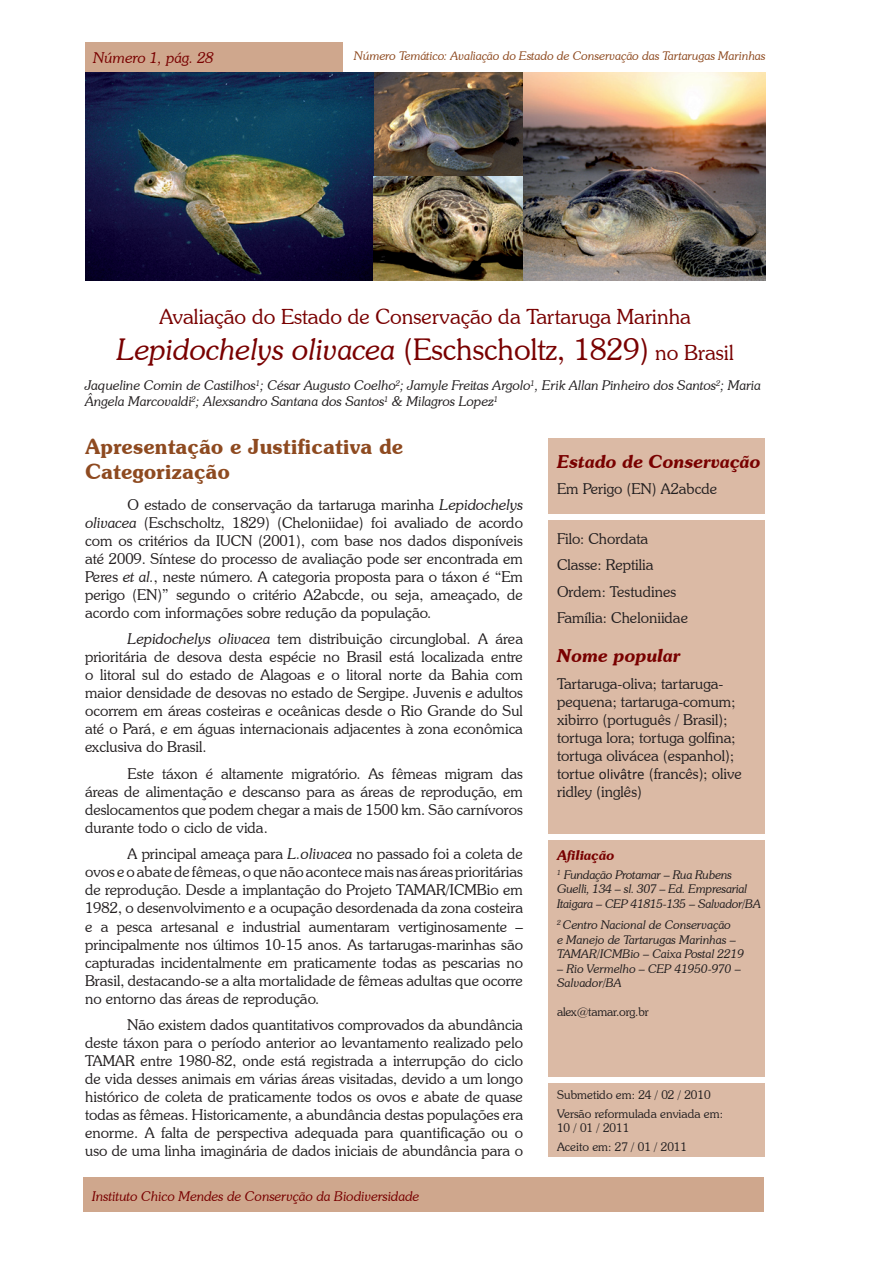
<style>
.page{position:relative;width:893px;height:1263px;background:#fff}
.page>*{position:absolute;margin:0;border:0;box-sizing:border-box;transform-origin:0 0}
.t1{font:italic 300 30px "Souvenir IT Cby BT";color:#790100}
.t2{font:300 21px "Souvenir IT Cby BT";color:#790100}
.t3{font:600 21px/25.2px "Souvenir IT Cby BT";color:#8e4a20}
.t4{font:italic 600 18px "Souvenir IT Cby BT";color:#790100}
.t5{font:300 15px/18px "Souvenir IT Cby BT";color:#231f20;text-align:justify}
.t6{font:italic 300 15px "Souvenir IT Cby BT";color:#790100}
.t7{font:italic 300 13.5px/16.2px "Souvenir IT Cby BT";color:#231f20}
.t8{font:italic 300 13.5px "Souvenir IT Cby BT";color:#790100}
.t9{font:italic 600 13.5px "Souvenir IT Cby BT";color:#790100}
.t10{font:italic 300 12px/14.4px "Souvenir IT Cby BT";color:#231f20}
.t11{font:300 12px/18.6px "Souvenir IT Cby BT";color:#231f20}
.t12{font:italic 300 12px "Souvenir IT Cby BT";color:#8e4a20}
.s1{font-style:normal}
.s2{font-style:normal;font-size:21px}
.s3{font-style:italic}
.s4{font-family:"Calibri";font-weight:400}
</style>
<div class="page">
<div style="left:85px;top:43px;width:258px;height:29px;background:#cfa78d"></div>
<div style="left:83px;top:1178px;width:681px;height:34px;background:#cfa78d"></div>
<div style="left:549px;top:438px;width:216px;height:75px;background:#dbbaa5"></div>
<div style="left:549px;top:1083px;width:216px;height:74px;background:#dbbaa5"></div>
<div style="left:549px;top:519px;width:216px;height:314px;background:#dbbaa5"></div>
<div style="left:549px;top:840px;width:216px;height:236px;background:#dbbaa5"></div>
<img style="left:85px;top:72px;width:289px;height:209px">
<img style="left:374px;top:72px;width:149px;height:104px">
<img style="left:374px;top:176px;width:149px;height:105px">
<img style="left:523px;top:72px;width:242px;height:209px">
<p class="t6" style="left:94px;top:49px;width:122px">Número 1, pág. 28</p>
<p class="t12" style="left:354px;top:49px;width:413px">Número Temático: Avaliação do Estado de Conservação das Tartarugas Marinhas</p>
<h2 class="t2" style="left:159px;top:303px;width:533px">Avaliação do Estado de Conservação da Tartaruga Marinha</h2>
<h1 class="t1" style="left:117px;top:331px;width:618px">Lepidochelys olivacea <span class="s1">(Eschscholtz, 1829)</span> <span class="s2">no Brasil</span></h1>
<p class="t7" style="left:85px;top:377px;width:677px">Jaqueline Comin de Castilhos<sup>1</sup>; César Augusto Coelho<sup>2</sup>; Jamyle Freitas Argolo<sup>1</sup>, Erik Allan Pinheiro dos Santos<sup>2</sup>; Maria<br>Ângela Marcovaldi<sup>2</sup>; Alexsandro Santana dos Santos<sup>1</sup> &amp; Milagros Lopez<sup>1</sup></p>
<h2 class="t3" style="left:85px;top:433px;width:320px">Apresentação e Justificativa de<br>Categorização</h2>
<p class="t5" style="left:85px;top:495px;width:439px;text-indent:43px">O estado de conservação da tartaruga marinha <span class="s3">Lepidochelys olivacea</span> (Eschscholtz, 1829) (Cheloniidae) foi avaliado de acordo com os critérios da IUCN (2001), com base nos dados disponíveis até 2009. Síntese do processo de avaliação pode ser encontrada em Peres <span class="s3">et al.</span>, neste número. A categoria proposta para o táxon é “Em perigo (EN)” segundo o critério A2abcde, ou seja, ameaçado, de acordo com informações sobre redução da população.</p>
<p class="t5" style="left:85px;top:630px;width:439px;text-indent:43px"><span class="s3">Lepidochelys olivacea</span> tem distribuição circunglobal. A área prioritária de desova desta espécie no Brasil está localizada entre o litoral sul do estado de Alagoas e o litoral norte da Bahia com maior densidade de desovas no estado de Sergipe. Juvenis e adultos ocorrem em áreas costeiras e oceânicas desde o Rio Grande do Sul até o Pará, e em águas internacionais adjacentes à zona econômica exclusiva do Brasil.</p>
<p class="t5" style="left:85px;top:764px;width:439px;text-indent:43px">Este táxon é altamente migratório. As fêmeas migram das áreas de alimentação e descanso para as áreas de reprodução, em deslocamentos que podem chegar a mais de 1500 km. São carnívoros durante todo o ciclo de vida.</p>
<p class="t5" style="left:85px;top:845px;width:439px;text-indent:43px">A principal ameaça para <span class="s3">L.olivacea</span> no passado foi a coleta de ovos e o abate de fêmeas, o que não acontece mais nas áreas prioritárias de reprodução. Desde a implantação do Projeto TAMAR/ICMBio em 1982, o desenvolvimento e a ocupação desordenada da zona costeira e a pesca artesanal e industrial aumentaram vertiginosamente – principalmente nos últimos 10-15 anos. As tartarugas-marinhas são capturadas incidentalmente em praticamente todas as pescarias no Brasil, destacando-se a alta mortalidade de fêmeas adultas que ocorre no entorno das áreas de reprodução.</p>
<p class="t5" style="left:85px;top:1015px;width:439px;text-indent:43px">Não existem dados quantitativos comprovados da abundância deste táxon para o período anterior ao levantamento realizado pelo TAMAR entre 1980-82, onde está registrada a interrupção do ciclo de vida desses animais em várias áreas visitadas, devido a um longo histórico de coleta de praticamente todos os ovos e abate de quase todas as fêmeas. Historicamente, a abundância destas populações era enorme. A falta de perspectiva adequada para quantificação ou o uso de uma linha imaginária de dados iniciais de abundância para o</p>
<p class="t8" style="left:92px;top:1188px;width:328px">Instituto Chico Mendes de Conservção da Biodiversidade</p>
<p class="t4" style="left:557px;top:450px;width:205px">Estado de Conservação</p>
<p class="t5" style="left:557px;top:480px;width:162px">Em Perigo (EN) A2abcde</p>
<p class="t5" style="left:557px;top:525px;width:132px;line-height:26.5px;text-align:left">Filo: Chordata<br>Classe: Reptilia<br>Ordem: Testudines<br>Família: Cheloniidae</p>
<p class="t4" style="left:557px;top:644px;width:125px">Nome popular</p>
<p class="t5" style="left:557px;top:674px;width:186px;text-align:left">Tartaruga-oliva; tartaruga&shy;pequena; tartaruga-comum; xibirro (português / Brasil); tortuga lora; tortuga golfina; tortuga olivácea (espanhol); tortue <span class="s4">olivâtre</span> (francês); olive ridley (inglês)</p>
<p class="t9" style="left:557px;top:847px;width:59px">Afiliação</p>
<p class="t10" style="left:557px;top:867px;width:205px"><sup>1</sup> Fundação Protamar – Rua Rubens<br>Guelli, 134 – sl. 307 – Ed. Empresarial<br>Itaigara – CEP 41815-135 – Salvador/BA</p>
<p class="t10" style="left:557px;top:918px;width:188px"><sup>2</sup> Centro Nacional de Conservação<br>e Manejo de Tartarugas Marinhas –<br>TAMAR/ICMBio – Caixa Postal 2219</p>
<p class="t10" style="left:557px;top:961px;width:185px">– Rio Vermelho – CEP 41950-970 –<br>Salvador/BA</p>
<p class="t11" style="left:557px;top:1002px;width:93px">alex@tamar.org.br</p>
<p class="t11" style="left:557px;top:1085px;width:167px">Submetido em: 24 / 02 / 2010<br>Versão reformulada enviada em:</p>
<p class="t11" style="left:557px;top:1118px;width:132px">10 / 01 / 2011<br>Aceito em: 27 / 01 / 2011</p>
</div>
